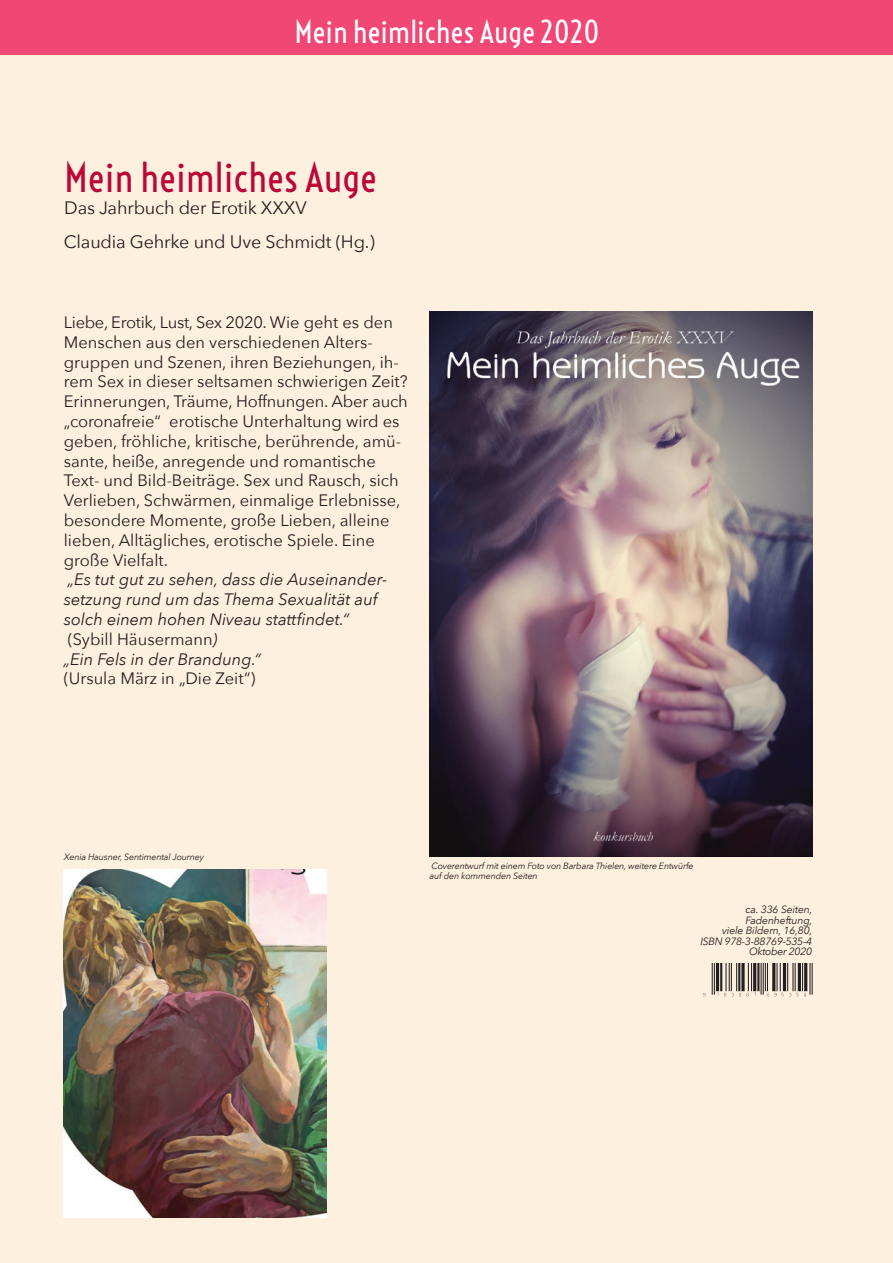
<style>
.page{position:relative;width:893px;height:1263px;background:#fef0de}
.page>*{position:absolute;margin:0;border:0;box-sizing:border-box;transform-origin:0 0}
.t1{font:39px "Voltaire";color:#ba0737}
.t2{font:30px "Voltaire";color:#fff}
.t3{font:18px "Avenir Next";letter-spacing:-.01em;color:#231f20}
.t4{font:16.5px/19.8px "Avenir Next";color:#231f20}
.t5{font:italic 16.5px/19.8px "Avenir Next";color:#231f20}
.t6{font:italic 10.5px/10.5px "Avenir Next";letter-spacing:-.015em;color:#231f20;text-align:right}
.t7{font:italic 9px/9.8px "Avenir Next";letter-spacing:-.02em;color:#231f20}
.s1{font-style:normal}
</style>
<div class="page">
<div style="left:0;top:0;width:893px;height:55px;background:#f04775"></div>
<img style="left:703px;top:964px;width:109px;height:33px">
<img style="left:429px;top:311px;width:383px;height:546px">
<img style="left:64px;top:869px;width:262px;height:349px">
<h2 class="t2" style="left:294px;top:14px;width:306px">Mein heimliches Auge 2020</h2>
<h1 class="t1" style="left:64px;top:153px;width:314px">Mein heimliches Auge</h1>
<p class="t3" style="left:64px;top:193px;width:244px">Das Jahrbuch der Erotik XXXV</p>
<p class="t3" style="left:64px;top:227px;width:313px">Claudia Gehrke und Uve Schmidt (Hg.)</p>
<p class="t4" style="left:64px;top:312px;width:346px">Liebe, Erotik, Lust, Sex 2020. Wie geht es den Menschen aus den verschiedenen Alters&shy;gruppen und Szenen, ihren Beziehungen, ih&shy;rem Sex in dieser seltsamen schwierigen Zeit?<br>Erinnerungen, Träume, Hoffnungen. Aber auch „coronafreie“ erotische Unterhaltung wird es geben, fröhliche, kritische, berührende, amü&shy;sante, heiße, anregende und romantische Text- und Bild-Beiträge. Sex und Rausch, sich Verlieben, Schwärmen, einmalige Erlebnisse, besondere Momente, große Lieben, alleine lieben, Alltägliches, erotische Spiele. Eine große Vielfalt.</p>
<p class="t5" style="left:64px;top:569px;width:325px">„Es tut gut zu sehen, dass die Auseinander&shy;setzung rund um das Thema Sexualität auf solch einem hohen Niveau stattfindet.“ <span class="s1">(Sybill Häusermann</span>)<br>„Ein Fels in der Brandung.“</p>
<p class="t4" style="left:64px;top:668px;width:193px">(Ursula März in „Die Zeit“)</p>
<p class="t7" style="left:64px;top:851px;width:141px">Xenia Hausner, Sentimental Journey</p>
<p class="t7" style="left:429px;top:860px;width:266px">Coverentwurf mit einem Foto von Barbara Thielen, weitere Entwürfe auf den kommenden Seiten</p>
<p class="t6" style="left:700px;top:904px;width:114px">ca. 336 Seiten,<br>Fadenheftung,<br>viele Bildern, 16,80,<br>ISBN 978-3-88769-535-4<br>Oktober 2020</p>
</div>
